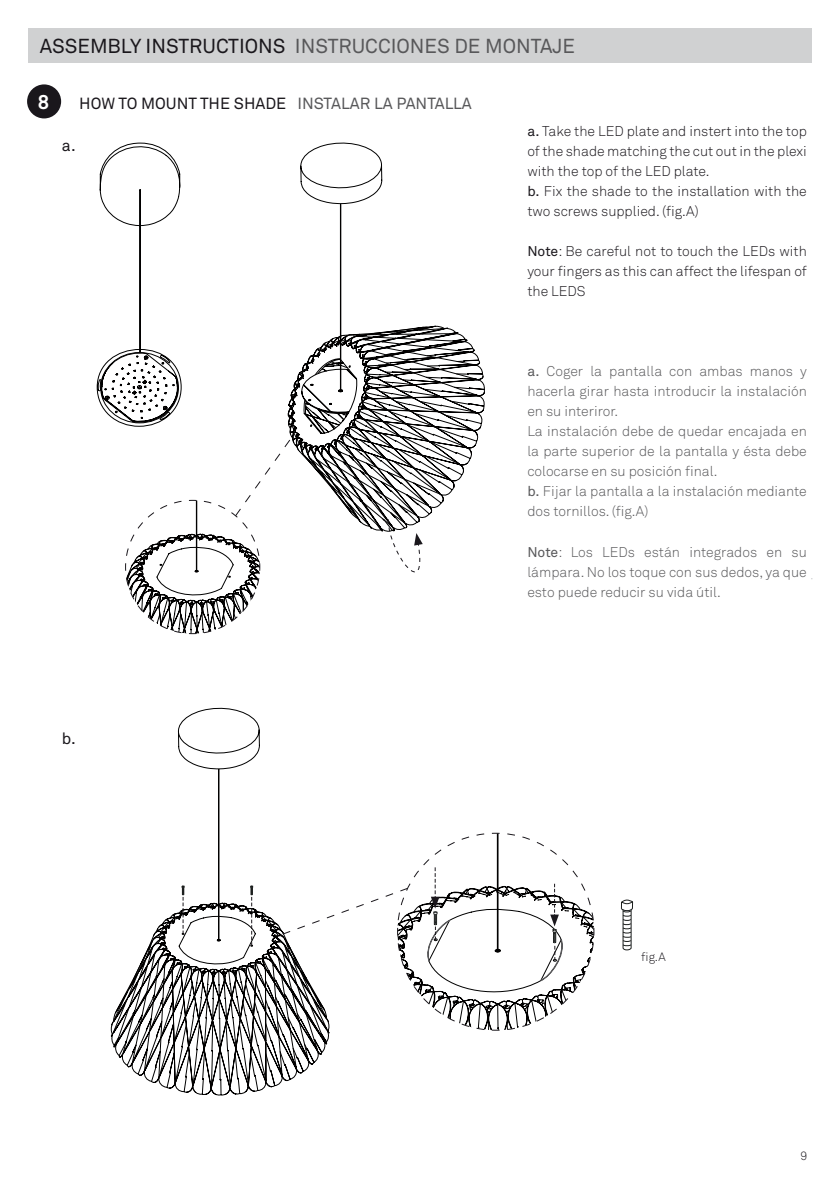
<style>
.page{position:relative;width:840px;height:1191px;background:#fff}
.page>*{position:absolute;margin:0;border:0;box-sizing:border-box;transform-origin:0 0}
.t1{font:20px "Akkurat";color:#58585a}
.t2{font:700 20px "Akkurat";color:#fff}
.t3{font:16px "Akkurat";color:#1a171c}
.t4{font:300 14px/20px "Akkurat";color:#58585a}
.t5{font:300 14px/20px "Akkurat";color:#1a171c}
.t6{font:300 12px "Akkurat";color:#1a171c}
.t7{font:300 12px "Akkurat Pro";color:#1a171c}
.s1{color:#1a171c}
.s2{color:#58585a}
.s3{font-weight:400}
</style>
<div class="page">
<div style="left:28px;top:28px;width:783px;height:34px;background:#d0d1d2"></div>
<hr style="left:28px;top:578px;width:784px;height:1px;background:#d0d1d2">
<div style="left:27px;top:84px;width:34px;height:34px;background:#1a171c;border-radius:50%"></div>
<div style="left:28px;top:546px;width:782px;height:55px;background:#fff"></div>
<svg style="left:97px;top:142px;width:388px;height:492px"></svg>
<svg style="left:111px;top:707px;width:483px;height:388px"></svg>
<svg style="left:620px;top:899px;width:12px;height:51px"></svg>
<h1 class="t1" style="left:40px;top:33px;width:536px"><span class="s1">ASSEMBLY INSTRUCTIONS</span> INSTRUCCIONES DE MONTAJE</h1>
<h1 class="t2" style="left:38px;top:89px;width:13px">8</h1>
<p class="t3" style="left:79px;top:93px;width:394px">HOW TO MOUNT THE SHADE <span class="s2">INSTALAR LA PANTALLA</span></p>
<p class="t3" style="left:62px;top:135px;width:15px">a.</p>
<p class="t3" style="left:62px;top:728px;width:15px">b.</p>
<p class="t5" style="left:527px;top:121px;width:281px"><span class="s3">a.</span> Take the LED plate and instert into the top of the shade matching the cut out in the plexi with the top of the LED plate.<br><span class="s3">b.</span> Fix the shade to the installation with the two screws supplied. (fig.A)</p>
<p class="t5" style="left:527px;top:241px;width:281px;text-align:justify"><span class="s3">Note</span>: Be careful not to touch the LEDs with your fingers as this can affect the lifespan of the LEDS</p>
<p class="t4" style="left:527px;top:361px;width:281px"><span class="s3">a.</span> Coger la pantalla con ambas manos y hacerla girar hasta introducir la instalación en su interiror.<br>La instalación debe de quedar encajada en la parte superior de la pantalla y ésta debe colocarse en su posición final.<br><span class="s3">b.</span> Fijar la pantalla a la instalación mediante dos tornillos. (fig.A)</p>
<p class="t4" style="left:527px;top:541px;width:281px;text-align:justify"><span class="s3">Note</span>: Los LEDs están integrados en su lámpara. No los toque con sus dedos, ya que esto puede reducir su vida útil.</p>
<p class="t6" style="left:641px;top:949px;width:26px">fig.A</p>
<p class="t7" style="left:800px;top:1148px;width:8px">9</p>
</div>
